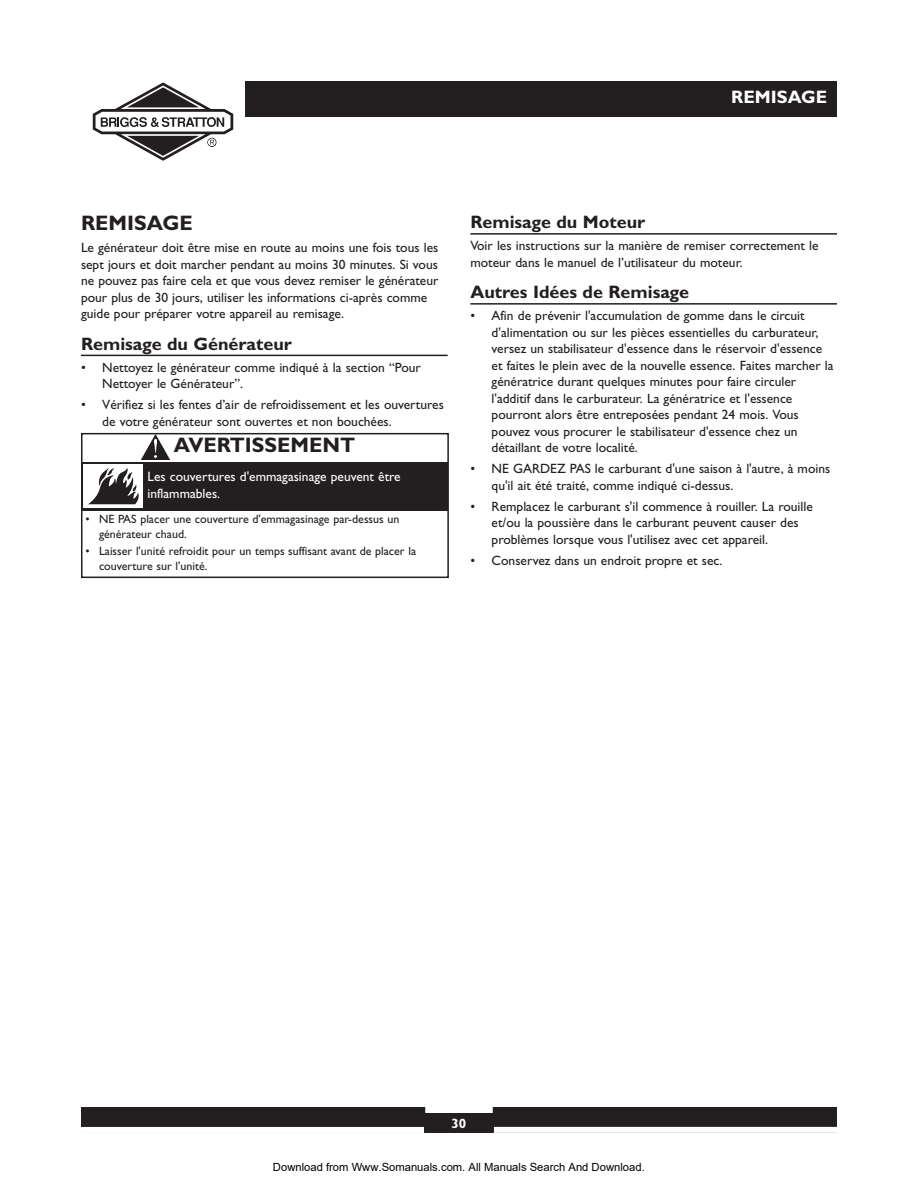
<style>
.page{position:relative;width:918px;height:1188px;background:#fff}
.page>*{position:absolute;margin:0;border:0;box-sizing:border-box;transform-origin:0 0}
.t1{font:700 21px "Gill Sans";color:#231f20}
.t2{font:700 18px "Gill Sans";color:#231f20}
.t3{font:700 18px "Gill Sans";color:#fff}
.t4{font:13.5px/16.5px "Gill Sans";color:#231f20}
.t5{font:13.5px/16.5px "Gill Sans";color:#fff}
.t6{font:700 13.5px "Gill Sans";color:#fff}
.t7{font:12px/14.4px "Gill Sans";color:#231f20}
.t8{font:11.25px "Arial";color:#000}
</style>
<div class="page">
<div style="left:245px;top:81px;width:592px;height:36px;background:#231f20"></div>
<svg style="left:93px;top:82px;width:140px;height:79px"></svg>
<div style="left:81px;top:1107px;width:756px;height:26px;background:#231f20"></div>
<div style="left:425px;top:1107px;width:68px;height:6px;background:#fff"></div>
<div style="left:494px;top:1127px;width:343px;height:6px;background:#fff"></div>
<div style="left:81px;top:1127px;width:343px;height:6px;background:#fff"></div>
<hr style="left:81px;top:355px;width:367px;height:1px;background:#231f20">
<hr style="left:470px;top:233px;width:367px;height:2px;background:#231f20">
<hr style="left:470px;top:303px;width:367px;height:2px;background:#231f20">
<div style="left:81px;top:433px;width:368px;height:145px;border:2px solid #231f20"></div>
<div style="left:82px;top:462px;width:366px;height:49px;background:#231f20"></div>
<img style="left:141px;top:435px;width:28px;height:24px">
<div style="left:84px;top:465px;width:59px;height:43px;background:#fff"></div>
<svg style="left:88px;top:468px;width:51px;height:36px"></svg>
<h2 class="t3" style="left:731px;top:91px;width:97px">REMISAGE</h2>
<h1 class="t1" style="left:81px;top:216px;width:113px">REMISAGE</h1>
<p class="t4" style="left:81px;top:241px;width:359px">Le générateur doit être mise en route au moins une fois tous les sept jours et doit marcher pendant au moins 30 minutes. Si vous ne pouvez pas faire cela et que vous devez remiser le générateur pour plus de 30 jours, utiliser les informations ci-après comme guide pour préparer votre appareil au remisage.</p>
<h2 class="t2" style="left:81px;top:338px;width:212px">Remisage du Générateur</h2>
<p class="t4" style="left:102px;top:360px;width:320px;text-indent:-21px">• Nettoyez le générateur comme indiqué à la section “Pour<br>Nettoyer le Générateur”.</p>
<p class="t4" style="left:102px;top:398px;width:343px;text-indent:-21px">• Vérifiez si les fentes d’air de refroidissement et les ouvertures de votre générateur sont ouvertes et non bouchées.</p>
<h1 class="t1" style="left:174px;top:437px;width:183px">AVERTISSEMENT</h1>
<p class="t5" style="left:147px;top:470px;width:255px">Les couvertures d'emmagasinage peuvent être inflammables.</p>
<p class="t7" style="left:99px;top:513px;width:302px;text-indent:-14px">• NE PAS placer une couverture d'emmagasinage par-dessus un générateur chaud.</p>
<p class="t7" style="left:99px;top:545px;width:319px;text-indent:-14px">• Laisser l'unité refroidit pour un temps suffisant avant de placer la couverture sur l'unité.</p>
<h2 class="t2" style="left:470px;top:216px;width:177px">Remisage du Moteur</h2>
<p class="t4" style="left:470px;top:239px;width:350px">Voir les instructions sur la manière de remiser correctement le moteur dans le manuel de l’utilisateur du moteur.</p>
<h2 class="t2" style="left:470px;top:286px;width:220px">Autres Idées de Remisage</h2>
<p class="t4" style="left:492px;top:309px;width:343px;text-indent:-21px">• Afin de prévenir l'accumulation de gomme dans le circuit d'alimentation ou sur les pièces essentielles du carburateur, versez un stabilisateur d'essence dans le réservoir d'essence et faites le plein avec de la nouvelle essence. Faites marcher la génératrice durant quelques minutes pour faire circuler l'additif dans le carburateur. La génératrice et l'essence pourront alors être entreposées pendant 24 mois. Vous pouvez vous procurer le stabilisateur d'essence chez un détaillant de votre localité.</p>
<p class="t4" style="left:492px;top:462px;width:340px;text-indent:-21px">• NE GARDEZ PAS le carburant d'une saison à l'autre, à moins qu'il ait été traité, comme indiqué ci-dessus.</p>
<p class="t4" style="left:492px;top:499px;width:323px;text-indent:-21px">• Remplacez le carburant s'il commence à rouiller. La rouille et/ou la poussière dans le carburant peuvent causer des problèmes lorsque vous l'utilisez avec cet appareil.</p>
<p class="t4" style="left:470px;top:553px;width:254px">• Conservez dans un endroit propre et sec.</p>
<p class="t6" style="left:452px;top:1119px;width:16px">30</p>
<p class="t8" style="left:273px;top:1160px;width:373px">Download from Www.Somanuals.com. All Manuals Search And Download.</p>
</div>
